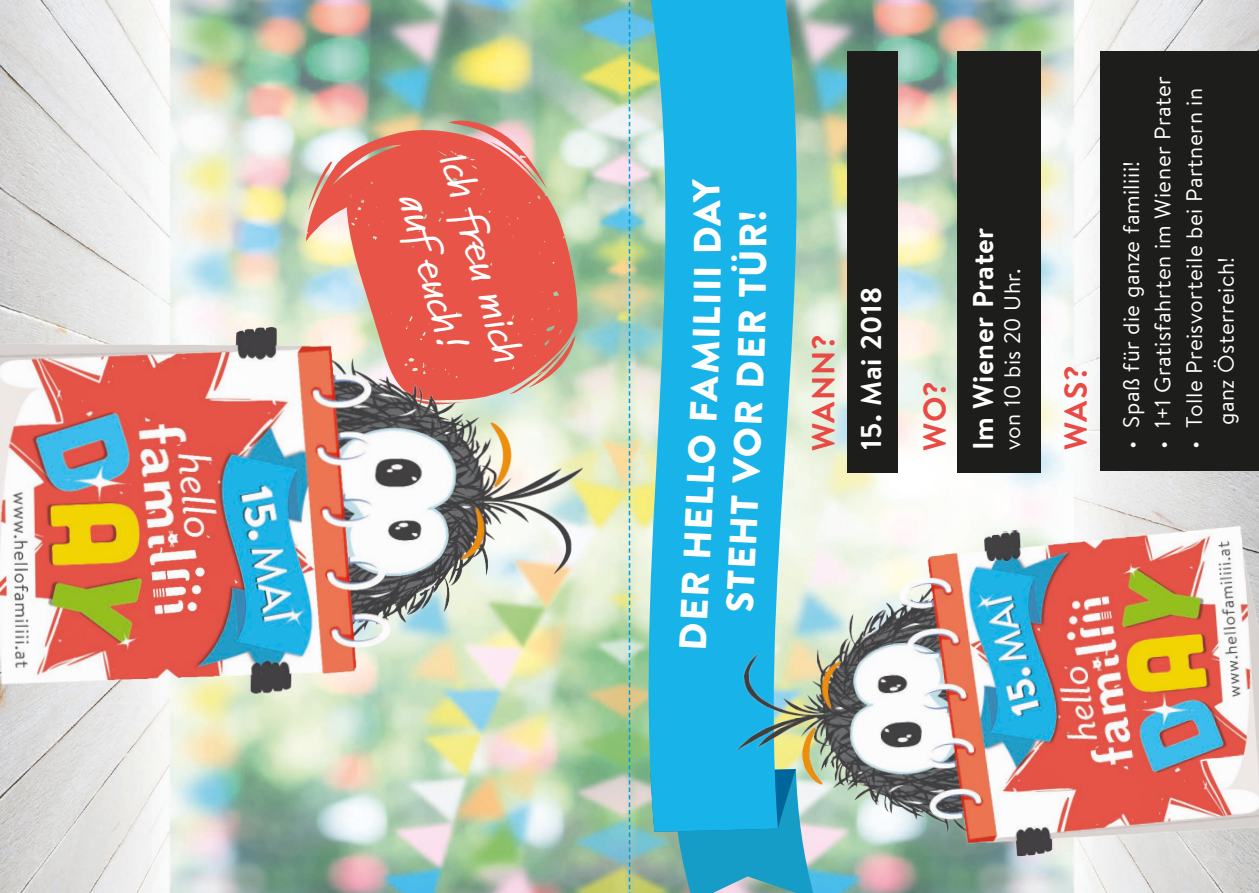
<style>
.page{position:relative;width:1259px;height:893px;background:#fff}
.page>*{position:absolute;margin:0;border:0;box-sizing:border-box;transform-origin:0 0}
.t1{font:900 38.1px "Brandon Text";color:#fff}
.t2{font:600 expanded 36px "Kremlin Pro";color:#fff}
.t3{font:700 31.8px "Brandon Text";letter-spacing:.03em;color:#e94a45}
.t4{font:700 28.65px "Brandon Text";letter-spacing:.02em;color:#fff}
.t5{font:22.5px/31.5px "Brandon Text";letter-spacing:.02em;color:#fff}
</style>
<div class="page">
<img style="left:638px;top:0;width:621px;height:893px">
<img style="left:0;top:0;width:638px;height:893px">
<svg style="left:650px;top:832px;width:165px;height:61px;background:#4fa5b5"></svg>
<svg style="left:628px;top:0;width:204px;height:832px;background:#51bfd8"></svg>
<div style="left:847px;top:51px;width:51px;height:421px;background:#1d1d1b"></div>
<div style="left:957px;top:51px;width:83px;height:421px;background:#1d1d1b"></div>
<div style="left:1101px;top:51px;width:158px;height:420px;background:#1d1d1b"></div>
<svg style="left:289px;top:105px;width:305px;height:321px;background:#da8e7c"></svg>
<img style="left:724px;top:514px;width:535px;height:360px">
<img style="left:0;top:326px;width:583px;height:369px">
<svg style="left:629px;top:0;width:1px;height:893px"></svg>
<div style="left:690px;top:341px;width:30px;height:61px;background:#18b3e8"></div>
<svg style="left:692px;top:178px;width:28px;height:49px"></svg>
<svg style="left:736px;top:338px;width:29px;height:48px"></svg>
<svg style="left:738px;top:279px;width:28px;height:53px"></svg>
<svg style="left:739px;top:212px;width:27px;height:8px"></svg>
<p class="t2" style="left:477px;top:146px;width:220px;rotate:75deg">Ich freu mich</p>
<p class="t2" style="left:436px;top:187px;width:162px;rotate:75deg">auf euch!</p>
<h1 class="t1" style="left:680px;top:278px;width:54px;rotate:-90deg">I D</h1>
<h1 class="t1" style="left:679px;top:339px;width:61px;rotate:-89deg">ILII</h1>
<h1 class="t1" style="left:726px;top:277px;width:56px;rotate:-90deg">ÜR</h1>
<h1 class="t1" style="left:665px;top:648px;width:251px;rotate:-87deg">DER HELLO F</h1>
<h1 class="t1" style="left:712px;top:611px;width:214px;rotate:-87deg">STEHT VOR</h1>
<p class="t3" style="left:801px;top:451px;width:118px;rotate:-90deg">WANN?</p>
<p class="t4" style="left:851px;top:450px;width:164px;rotate:-90deg">15. Mai 2018</p>
<p class="t3" style="left:913px;top:451px;width:72px;rotate:-90deg">WO?</p>
<p class="t4" style="left:963px;top:450px;width:224px;rotate:-90deg">Im Wiener Prater</p>
<p class="t5" style="left:996px;top:450px;width:183px;rotate:-90deg">von 10 bis 20 Uhr.</p>
<p class="t3" style="left:1053px;top:450px;width:87px;rotate:-90deg">WAS?</p>
<p class="t5" style="left:1114px;top:449px;width:289px;rotate:-90deg">• Spaß für die ganze familiii!</p>
<p class="t5" style="left:1146px;top:449px;width:374px;rotate:-90deg">• 1+1 Gratisfahrten im Wiener Prater</p>
<p class="t5" style="left:1177px;top:425px;width:339px;text-indent:-24px;rotate:-90deg">• Tolle Preisvorteile bei Partnern in ganz Österreich!</p>
</div>
